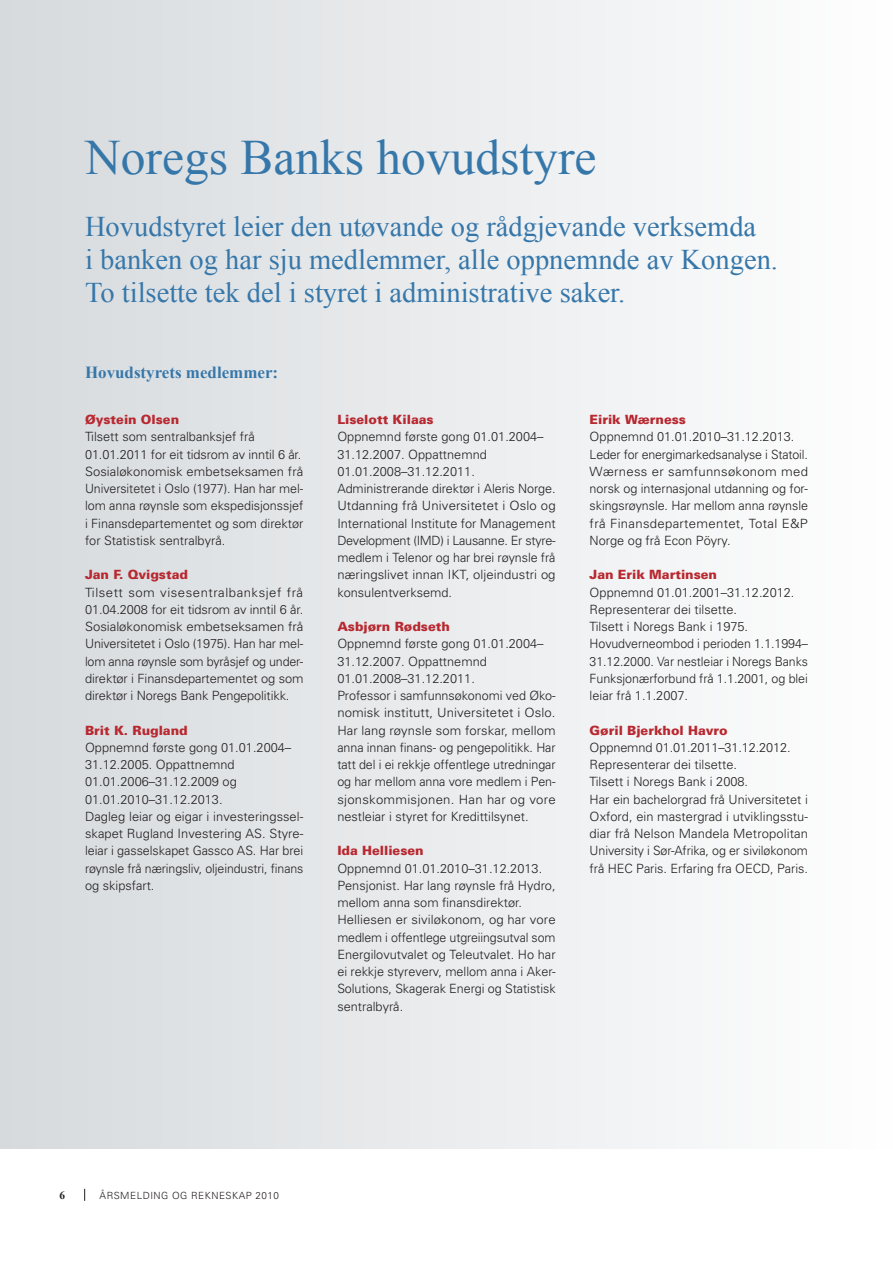
<style>
.page{position:relative;width:893px;height:1263px;background:#fff}
.page>*{position:absolute;margin:0;border:0;box-sizing:border-box;transform-origin:0 0}
.t1{font:49.5px "Times New Roman";color:#3677aa}
.t2{font:28.5px/33px "Times New Roman";color:#3677aa}
.t3{font:700 16.95px "Times New Roman";color:#3677aa}
.t4{font:300 12.75px/17.2px "Univers";color:#231f20}
.t5{font:900 12.75px "Univers";color:#b82830}
.t6{font:700 11.25px "Times New Roman";color:#231f20}
.t7{font:300 9.9px "Univers";letter-spacing:.05em;color:#231f20}
</style>
<div class="page">
<svg style="left:84px;top:1189px;width:1px;height:12px"></svg>
<div style="left:0;top:0;width:893px;height:1148px;background:linear-gradient(to right,#d6dadd,#fefefe)"></div>
<svg style="left:892px;top:702px;width:1px;height:176px"></svg>
<h1 class="t1" style="left:85px;top:124px;width:513px">Noregs Banks hovudstyre</h1>
<h2 class="t2" style="left:85px;top:210px;width:690px">Hovudstyret leier den utøvande og rådgjevande verksemda<br>i banken og har sju medlemmer, alle oppnemnde av Kongen.<br>To tilsette tek del i styret i administrative saker.</h2>
<h3 class="t3" style="left:85px;top:361px;width:195px">Hovudstyrets medlemmer:</h3>
<p class="t5" style="left:85px;top:412px;width:96px">Øystein Olsen</p>
<p class="t4" style="left:85px;top:428px;width:220px">Tilsett som sentralbanksjef frå 01.01.2011 for eit tidsrom av inntil 6 år.<br>Sosialøkonomisk embetseksamen frå Universitetet i Oslo (1977). Han har mel&shy;lom anna røynsle som ekspedisjonssjef i Finansdepartementet og som direktør for Statistisk sentralbyrå.</p>
<p class="t5" style="left:85px;top:567px;width:104px">Jan F. Qvigstad</p>
<p class="t4" style="left:85px;top:583px;width:220px;text-align:justify">Tilsett som visesentralbanksjef frå 01.04.2008 for eit tidsrom av inntil 6 år.<br>Sosialøkonomisk embetseksamen frå Universitetet i Oslo (1975). Han har mel&shy;lom anna røynsle som byråsjef og under&shy;direktør i Finansdepartementet og som direktør i Noregs Bank Pengepolitikk.</p>
<p class="t5" style="left:85px;top:722px;width:104px">Brit K. Rugland</p>
<p class="t4" style="left:85px;top:739px;width:220px">Oppnemnd første gong 01.01.2004–<br>31.12.2005. Oppattnemnd<br>01.01.2006–31.12.2009 og<br>01.01.2010–31.12.2013.<br>Dagleg leiar og eigar i investeringssel&shy;skapet R ugland I nvestering AS . Styre&shy;leiar i gasselskapet Gassco AS . Har brei røynsle frå næringsliv, oljeindustri, finans og skipsfart.</p>
<p class="t5" style="left:337px;top:412px;width:98px">Liselott Kilaas</p>
<p class="t4" style="left:337px;top:428px;width:220px">Oppnemnd første gong 01.01.2004–<br>31.12.2007. Oppattnemnd<br>01.01.2008–31.12.2011.<br>Administrerande direktør i Aleris Norge.<br>Utdanning frå Universitetet i Oslo og<br>I nternational I nstitute for Management<br>Development (IMD</p>
<p class="t4" style="left:337px;top:532px;width:220px;text-align:justify;text-indent:103px">) i Lausanne. E r styre&shy;medlem i Telenor og har brei røynsle frå næringslivet innan IKT, oljeindustri og konsulentverksemd.</p>
<p class="t5" style="left:337px;top:619px;width:114px">Asbjørn Rødseth</p>
<p class="t4" style="left:337px;top:635px;width:220px">Oppnemnd første gong 01.01.2004– 31.12.2007. Oppattnemnd 01.01.2008–31.12.2011.<br>Professor i samfunnsøkonomi ved Øko&shy;nomisk institutt, Universitetet i Oslo.<br>Har lang røynsle som forskar, mellom anna innan finans- og pengepolitikk. Har tatt del i ei rekkje offentlege utredningar og har mellom anna vore medlem i Pen&shy;sjonskommisjonen. Han har og vore nestleiar i styret for Kredittilsynet.</p>
<p class="t5" style="left:337px;top:843px;width:88px">Ida Helliesen</p>
<p class="t4" style="left:337px;top:859px;width:220px">Oppnemnd 01.01.2010–31.12.2013.<br>Pensjonist. Har lang røynsle frå Hydro, mellom anna som finansdirektør.<br>Helliesen er siviløkonom, og har vore medlem i offentlege utgreiingsutval som Energilovutvalet og Teleutvalet. Ho har ei rekkje styreverv, mellom anna i Aker-Solutions, Skagerak Energi og -Statistisk sentralbyrå.</p>
<p class="t5" style="left:590px;top:412px;width:98px">Eirik Wærness</p>
<p class="t4" style="left:590px;top:428px;width:220px">Oppnemnd 01.01.2010–31.12.2013.<br>Leder for energimarkedsanalyse i Statoil.<br>Wærness er samfunnsøkonom med norsk og internasjonal utdanning og for&shy;skingsrøynsle. Har mellom anna røynsle frå Finansdepartementet, Total E&amp;P N orge og frå Econ Pöyry.</p>
<p class="t5" style="left:590px;top:567px;width:129px">Jan Erik Martinsen</p>
<p class="t4" style="left:590px;top:583px;width:220px">Oppnemnd 01.01.2001–31.12.2012.<br>Representerar dei tilsette.<br>Tilsett i Noregs Bank i 1975.<br>Hovudverneombod i perioden 1.1.1994– 31.12.2000. Var nestleiar i Noregs Banks Funksjonærforbund frå 1.1.2001, og blei leiar frå 1.1.2007.</p>
<p class="t5" style="left:590px;top:722px;width:140px">Gøril Bjerkhol Havro</p>
<p class="t4" style="left:590px;top:739px;width:220px">Oppnemnd 01.01.2011–31.12.2012.<br>Representerar dei tilsette.<br>Tilsett i Noregs Bank i 2008.<br>Har ein bachelorgrad frå Universitetet i Oxford, ein mastergrad i utviklingsstu&shy;diar frå Nelson Mandela Metropolitan University i Sør-Afrika, og er siviløkonom frå HEC Paris. Erfaring fra OECD, Paris.</p>
<p class="t6" style="left:60px;top:1187px;width:7px">6</p>
<p class="t7" style="left:100px;top:1189px;width:181px">Årsmelding og rekneskap 2010</p>
</div>
